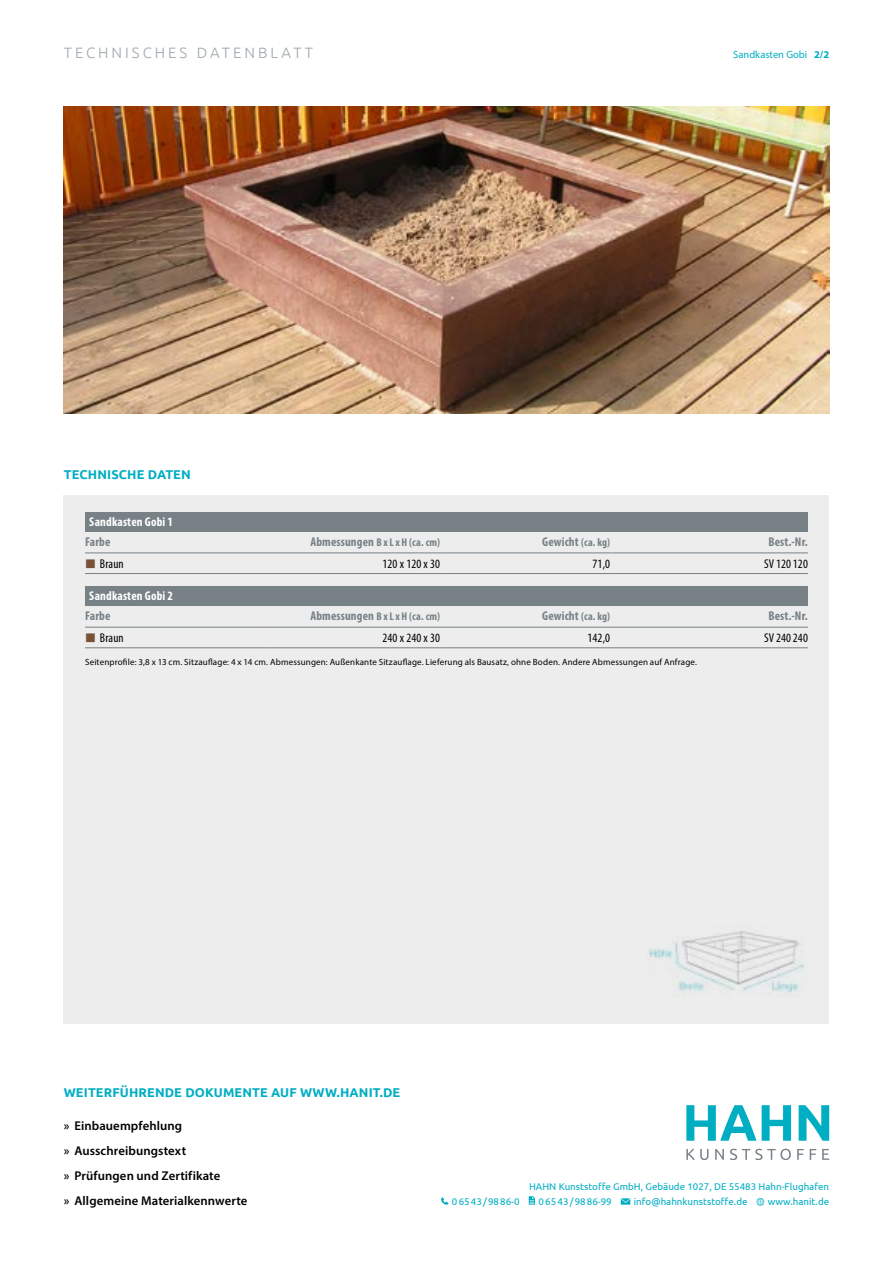
<style>
.page{position:relative;width:893px;height:1263px;background:#fff}
.page>*{position:absolute;margin:0;border:0;box-sizing:border-box;transform-origin:0 0}
.t1{font:300 15px "Ubuntu";letter-spacing:.2em;color:#a0a8ad}
.t2{font:600 12.75px/24.8px "Myriad Pro";letter-spacing:.01em;color:#000}
.t3{font:condensed 12.75px "Myriad Pro";letter-spacing:.01em;color:#000}
.t4{font:700 condensed 12.75px "Myriad Pro";letter-spacing:.01em;color:#778186}
.t5{font:700 12.75px "Ubuntu";letter-spacing:.01em;color:#00aec3}
.t6{font:700 condensed 12.75px "Myriad Pro";letter-spacing:.01em;color:#fff}
.t7{font:700 condensed 11.25px "Myriad Pro";letter-spacing:.085em;color:#778186}
.t8{font:10.5px "Myriad Pro";color:#00aec3}
.t9{font:9.75px "Ubuntu";color:#00aec3}
.t10{font:9px "Myriad Pro";letter-spacing:.02em;color:#000}
.s1{font-weight:700}
.s2{font-size:12.75px}
.s3{font-size:11.25px}
.s4{font-family:"Cambria";font-stretch:normal;color:#785337}
</style>
<div class="page">
<div style="left:64px;top:496px;width:765px;height:528px;background:#ededed"></div>
<div style="left:85px;top:512px;width:723px;height:19px;background:#778186"></div>
<svg style="left:85px;top:552px;width:15px;height:1px"></svg>
<hr style="left:100px;top:552px;width:170px;height:1px;background:#778186">
<hr style="left:270px;top:552px;width:170px;height:1px;background:#778186">
<hr style="left:440px;top:552px;width:170px;height:1px;background:#778186">
<hr style="left:610px;top:552px;width:198px;height:1px;background:#778186">
<svg style="left:85px;top:573px;width:15px;height:1px"></svg>
<hr style="left:100px;top:573px;width:170px;height:1px;background:#778186">
<hr style="left:270px;top:573px;width:170px;height:1px;background:#778186">
<hr style="left:440px;top:573px;width:170px;height:1px;background:#778186">
<hr style="left:610px;top:573px;width:198px;height:1px;background:#778186">
<div style="left:85px;top:586px;width:723px;height:20px;background:#778186"></div>
<svg style="left:85px;top:627px;width:15px;height:1px"></svg>
<hr style="left:100px;top:627px;width:170px;height:1px;background:#778186">
<hr style="left:270px;top:627px;width:170px;height:1px;background:#778186">
<hr style="left:440px;top:627px;width:170px;height:1px;background:#778186">
<hr style="left:610px;top:627px;width:198px;height:1px;background:#778186">
<svg style="left:85px;top:647px;width:15px;height:1px"></svg>
<hr style="left:100px;top:647px;width:170px;height:1px;background:#778186">
<hr style="left:270px;top:647px;width:170px;height:1px;background:#778186">
<hr style="left:440px;top:647px;width:170px;height:1px;background:#778186">
<hr style="left:610px;top:647px;width:198px;height:1px;background:#778186">
<img style="left:64px;top:107px;width:765px;height:306px">
<img style="left:647px;top:931px;width:157px;height:65px">
<svg style="left:441px;top:1197px;width:7px;height:8px"></svg>
<svg style="left:529px;top:1196px;width:6px;height:9px"></svg>
<svg style="left:621px;top:1198px;width:9px;height:7px"></svg>
<svg style="left:756px;top:1198px;width:8px;height:8px"></svg>
<svg style="left:762px;top:1105px;width:29px;height:36px"></svg>
<svg style="left:799px;top:1105px;width:30px;height:36px"></svg>
<svg style="left:686px;top:1149px;width:143px;height:11px"></svg>
<svg style="left:686px;top:1105px;width:70px;height:36px"></svg>
<h1 class="t1" style="left:64px;top:44px;width:251px">TECHNISCHES DATENBLATT</h1>
<p class="t8" style="left:733px;top:48px;width:97px">Sandkasten Gobi <span class="s1">2/2</span></p>
<h2 class="t5" style="left:64px;top:467px;width:129px">TECHNISCHE DATEN</h2>
<h2 class="t6" style="left:89px;top:514px;width:85px">Sandkasten Gobi 1</h2>
<h2 class="t4" style="left:85px;top:534px;width:27px">Farbe</h2>
<p class="t7" style="left:310px;top:535px;width:131px"><span class="s2">Abmessungen</span> B xLx H (ca. cm)</p>
<h2 class="t4" style="left:542px;top:534px;width:70px">Gewicht <span class="s3">(ca. kg)</span></h2>
<h2 class="t4" style="left:768px;top:534px;width:41px">Best.-Nr.</h2>
<h2 class="t3" style="left:85px;top:556px;width:40px"><span class="s4">■</span> Braun</h2>
<h2 class="t3" style="left:382px;top:556px;width:59px">120 x 120 x 30</h2>
<h2 class="t3" style="left:593px;top:556px;width:19px">71,0</h2>
<h2 class="t3" style="left:764px;top:556px;width:45px">SV 120 120</h2>
<h2 class="t6" style="left:89px;top:588px;width:85px">Sandkasten Gobi 2</h2>
<h2 class="t4" style="left:85px;top:608px;width:27px">Farbe</h2>
<p class="t7" style="left:310px;top:609px;width:131px"><span class="s2">Abmessungen</span> B xLx H (ca. cm)</p>
<h2 class="t4" style="left:542px;top:608px;width:70px">Gewicht <span class="s3">(ca. kg)</span></h2>
<h2 class="t4" style="left:768px;top:608px;width:41px">Best.-Nr.</h2>
<h2 class="t3" style="left:85px;top:630px;width:40px"><span class="s4">■</span> Braun</h2>
<h2 class="t3" style="left:382px;top:630px;width:59px">240 x 240 x 30</h2>
<h2 class="t3" style="left:588px;top:630px;width:24px">142,0</h2>
<h2 class="t3" style="left:764px;top:630px;width:45px">SV 240 240</h2>
<p class="t10" style="left:85px;top:657px;width:613px">Seitenprofile: 3,8 x 13 cm. Sitzauflage: 4 x 14 cm. Abmessungen: Außenkante Sitzauflage. Lieferung als Bausatz, ohne Boden. Andere Abmessungen auf Anfrage.</p>
<h2 class="t5" style="left:64px;top:1085px;width:338px">WEITERFÜHRENDE DOKUMENTE AUF WWW.HANIT.DE</h2>
<h2 class="t2" style="left:64px;top:1113px;width:185px">» Einbauempfehlung<br>» Ausschreibungstext<br>» Prüfungen und Zertifikate<br>» Allgemeine Materialkennwerte</h2>
<p class="t9" style="left:529px;top:1180px;width:302px">HAHN Kunststoffe GmbH, Gebäude 1027, DE 55483 Hahn-Flughafen</p>
<p class="t9" style="left:452px;top:1195px;width:69px">06543/9886-0</p>
<p class="t9" style="left:539px;top:1195px;width:75px">06543/9886-99</p>
<p class="t9" style="left:634px;top:1195px;width:115px">info@hahnkunststoffe.de</p>
<p class="t9" style="left:768px;top:1195px;width:63px">www.hanit.de</p>
</div>
